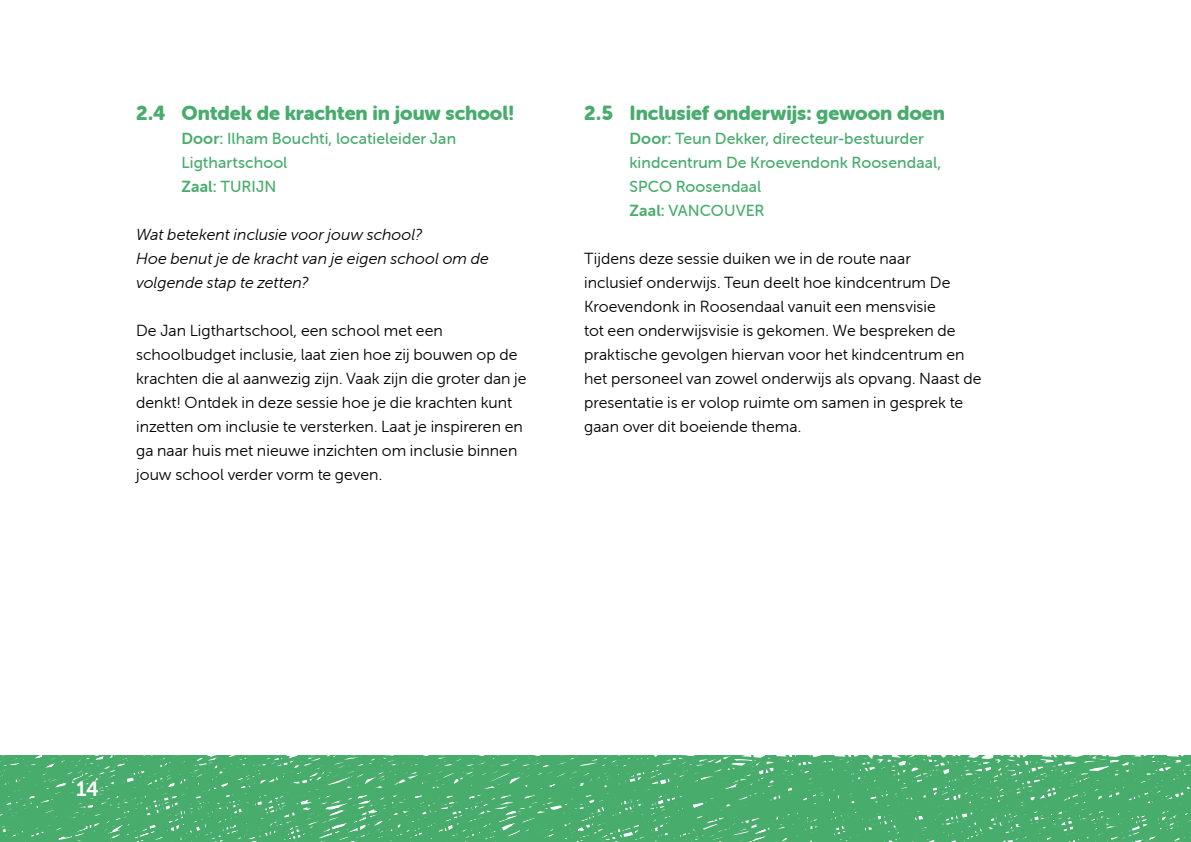
<style>
.page{position:relative;width:1191px;height:842px;background:#fff}
.page>*{position:absolute;margin:0;border:0;box-sizing:border-box;transform-origin:0 0}
.t1{font:20.6px "Museo Sans 700";color:#fff}
.t2{font:20px "Museo Sans Rounded 900";letter-spacing:-.005em;color:#48ac6d}
.t3{font:16px/24px "Museo Sans Rounded 300";letter-spacing:.005em;color:#000}
.t4{font:16px/24px "Museo Sans Rounded 500";letter-spacing:.005em;color:#48ac6d}
.t5{font:italic 16px/24px "Museo Sans Rounded 300";color:#000}
.s1{font-family:"Museo Sans Rounded 700"}
</style>
<div class="page">
<svg style="left:0;top:755px;width:1191px;height:87px"></svg>
<p class="t2" style="left:136px;top:102px;width:379px">2.4 Ontdek de krachten in jouw school!</p>
<p class="t4" style="left:181px;top:127px;width:276px"><span class="s1">Door:</span> Ilham Bouchti, locatieleider Jan<br>Ligthartschool<br><span class="s1">Zaal:</span> TURIJN</p>
<p class="t5" style="left:136px;top:223px;width:354px">Wat betekent inclusie voor jouw school?<br>Hoe benut je de kracht van je eigen school om de volgende stap te zetten?</p>
<p class="t3" style="left:136px;top:319px;width:392px">De Jan Ligthartschool, een school met een schoolbudget inclusie, laat zien hoe zij bouwen op de krachten die al aanwezig zijn. Vaak zijn die groter dan je denkt! Ontdek in deze sessie hoe je die krachten kunt inzetten om inclusie te versterken. Laat je inspireren en ga naar huis met nieuwe inzichten om inclusie binnen jouw school verder vorm te geven.</p>
<p class="t2" style="left:584px;top:102px;width:362px">2.5 Inclusief onderwijs: gewoon doen</p>
<p class="t4" style="left:629px;top:127px;width:313px"><span class="s1">Door:</span> Teun Dekker, directeur-bestuurder kindcentrum De Kroevendonk Roosendaal,<br>SPCO Roosendaal<br><span class="s1">Zaal:</span> VANCOUVER</p>
<p class="t3" style="left:584px;top:247px;width:399px">Tijdens deze sessie duiken we in de route naar<br>inclusief onderwijs. Teun deelt hoe kindcentrum De Kroevendonk in Roosendaal vanuit een mensvisie<br>tot een onderwijsvisie is gekomen. We bespreken de praktische gevolgen hiervan voor het kindcentrum en het personeel van zowel onderwijs als opvang. Naast de presentatie is er volop ruimte om samen in gesprek te gaan over dit boeiende thema.</p>
<p class="t1" style="left:76px;top:778px;width:24px">14</p>
</div>
